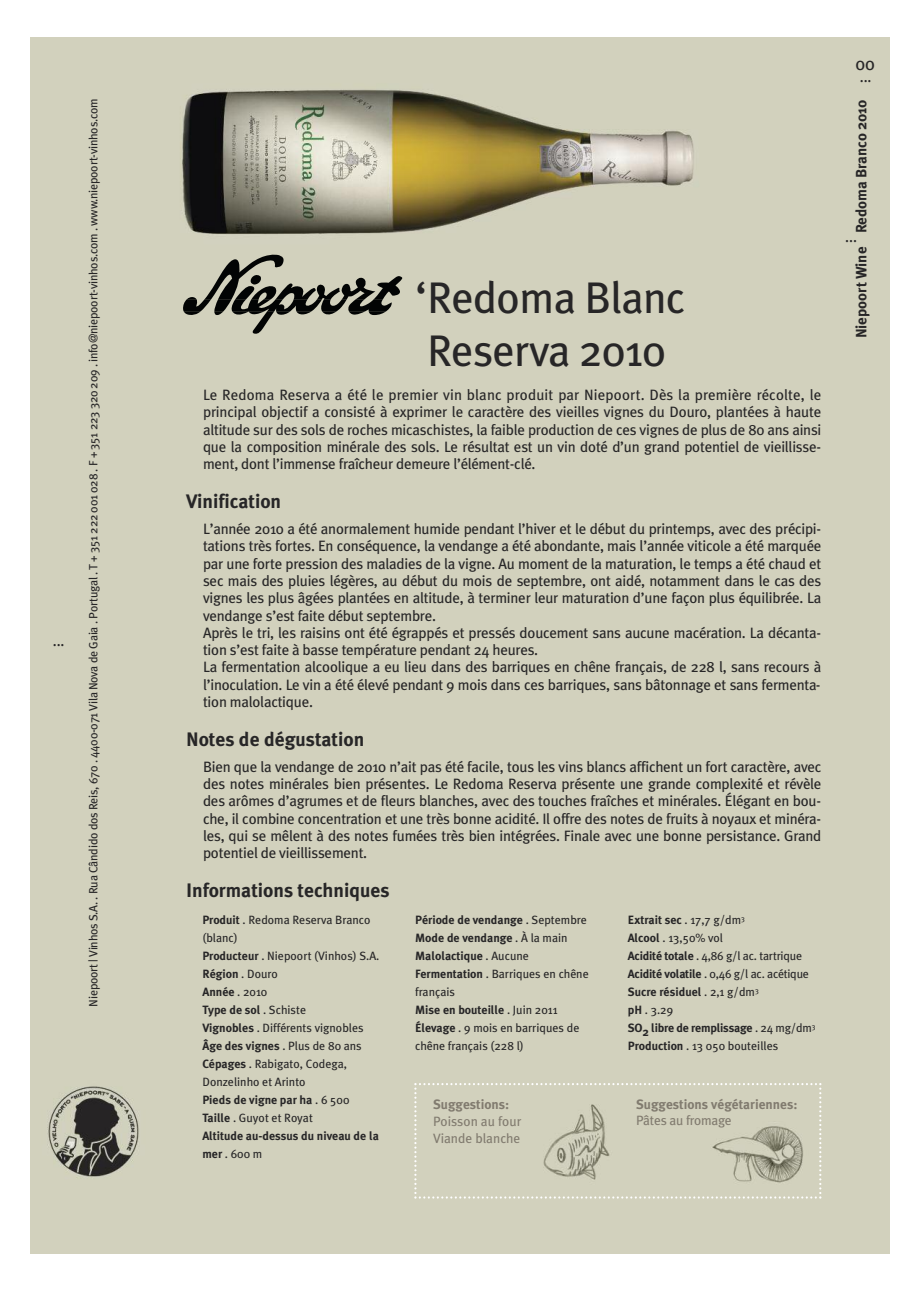
<style>
.page{position:relative;width:920px;height:1290px;background:#fff}
.page>*{position:absolute;margin:0;border:0;box-sizing:border-box;transform-origin:0 0}
.t1{font:44.25px/53.1px "Meta Plus";letter-spacing:-.015em;color:#272627}
.t2{font:700 19.5px "Meta Plus";color:#272627}
.t3{font:18.15px "Meta Plus";color:#272627}
.t4{font:15px/17.2px "Meta Plus";letter-spacing:-.015em;color:#272627;text-align:justify}
.t5{font:700 15px "Meta Plus";color:#272627}
.t6{font:13.5px/17.2px "Meta Plus";color:#817b6f}
.t7{font:700 13.5px "Meta Plus";color:#817b6f}
.t8{font:12px/18px "Meta Plus";color:#272627}
.t9{font:12px "Meta Plus";letter-spacing:-.02em;color:#272627}
.s1{font-weight:700}
</style>
<div class="page">
<div style="left:31px;top:38px;width:858px;height:1215px;background:#d2d1bd"></div>
<svg style="left:183px;top:253px;width:219px;height:82px;background:#9c9c8d"></svg>
<svg style="left:414px;top:1083px;width:407px;height:115px;background:#cecdb9"></svg>
<p class="t4" style="left:53px;top:632px;width:13px">...</p>
<p class="t3" style="left:855px;top:53px;width:21px">00</p>
<p class="t4" style="left:860px;top:68px;width:13px">...</p>
<p class="t9" style="left:86px;top:1006px;width:909px;rotate:-90deg">Niepoort | Vinhos S.A. . Rua Cândido dos Reis, 670 . 4400-071 Vila Nova de Gaia . Portugal . T + 351 222 001 028 . F + 351 223 320 209 . info@niepoort-vinhos.com . www.niepoort-vinhos.com</p>
<p class="t5" style="left:852px;top:338px;width:241px;rotate:-90deg">Niepoort Wine Redoma Branco 2010</p>
<p class="t4" style="left:845px;top:228px;width:13px">...</p>
<h1 class="t1" style="left:416px;top:271px;width:271px">‘Redoma Blanc<br>Reserva 2010</h1>
<p class="t4" style="left:203px;top:386px;width:620px">Le Redoma Reserva a été le premier vin blanc produit par Niepoort. Dès la première récolte, le principal objectif a consisté à exprimer le caractère des vieilles vignes du Douro, plantées à haute altitude sur des sols de roches micaschistes, la faible production de ces vignes de plus de 80 ans ainsi que la composition minérale des sols. Le résultat est un vin doté d’un grand potentiel de vieillisse&shy;ment, dont l’immense fraîcheur demeure l’élément-clé.</p>
<h2 class="t2" style="left:186px;top:490px;width:97px">Vinification</h2>
<p class="t4" style="left:203px;top:520px;width:620px;text-align:left">L’année 2010 a été anormalement humide pendant l’hiver et le début du printemps, avec des précipi&shy;tations très fortes. En conséquence, la vendange a été abondante, mais l’année viticole a été marquée par une forte pression des maladies de la vigne. Au moment de la maturation, le temps a été chaud et sec mais des pluies légères, au début du mois de septembre, ont aidé, notamment dans le cas des vignes les plus âgées plantées en altitude, à terminer leur maturation d’une façon plus équilibrée. La vendange s’est faite début septembre.<br>Après le tri, les raisins ont été égrappés et pressés doucement sans aucune macération. La décanta&shy;tion s’est faite à basse température pendant 24 heures.<br>La fermentation alcoolique a eu lieu dans des barriques en chêne français, de 228 l, sans recours à l’inoculation. Le vin a été élevé pendant 9 mois dans ces barriques, sans bâtonnage et sans fermenta&shy;tion malolactique.</p>
<h2 class="t2" style="left:186px;top:728px;width:180px">Notes de dégustation</h2>
<p class="t4" style="left:203px;top:758px;width:620px">Bien que la vendange de 2010 n’ait pas été facile, tous les vins blancs affichent un fort caractère, avec des notes minérales bien présentes. Le Redoma Reserva présente une grande complexité et révèle des arômes d’agrumes et de fleurs blanches, avec des touches fraîches et minérales. Élégant en bou&shy;che, il combine concentration et une très bonne acidité. Il offre des notes de fruits à noyaux et minéra&shy;les, qui se mêlent à des notes fumées très bien intégrées. Finale avec une bonne persistance. Grand potentiel de vieillissement.</p>
<h2 class="t2" style="left:186px;top:879px;width:205px">Informations techniques</h2>
<p class="t8" style="left:202px;top:911px;width:179px"><span class="s1">Produit</span> . Redoma Reserva Branco (blanc)<br><span class="s1">Producteur</span> . Niepoort (Vinhos) S.A.<br><span class="s1">Région</span> . Douro<br><span class="s1">Année</span> . 2010<br><span class="s1">Type de sol</span> . Schiste<br><span class="s1">Vignobles</span> . Différents vignobles<br><span class="s1">Âge des vignes</span> . Plus de 80 ans<br><span class="s1">Cépages</span> . Rabigato, Codega,<br>Donzelinho et Arinto<br><span class="s1">Pieds de vigne par ha</span> . 6 500<br><span class="s1">Taille</span> . Guyot et Royat<br><span class="s1">Altitude au-dessus du niveau de la mer</span> . 600 m</p>
<p class="t8" style="left:415px;top:911px;width:175px"><span class="s1">Période de vendange</span> . Septembre<br><span class="s1">Mode de vendange</span> . À la main<br><span class="s1">Malolactique</span> . Aucune<br><span class="s1">Fermentation</span> . Barriques en chêne français<br><span class="s1">Mise en bouteille</span> . Juin 2011<br><span class="s1">Élevage</span> . 9 mois en barriques de chêne français (228 l)</p>
<p class="t8" style="left:628px;top:911px;width:189px"><span class="s1">Extrait sec</span> . 17,7 g/dm<sup>3<br></sup><span class="s1">Alcool</span> . 13,50% vol<br><span class="s1">Acidité totale</span> . 4,86 g/l ac. tartrique<br><span class="s1">Acidité volatile</span> . 0,46 g/l ac. acétique<br><span class="s1">Sucre résiduel</span> . 2,1 g/dm<sup>3<br></sup><span class="s1">pH</span> . 3.29<br><span class="s1">SO2 libre de remplissage</span> . 24 mg/dm<sup>3<br></sup><span class="s1">Production</span> . 13 050 bouteilles</p>
<p class="t7" style="left:636px;top:1096px;width:163px">Suggestions végétariennes:</p>
<p class="t6" style="left:636px;top:1112px;width:97px">Pâtes au fromage</p>
<p class="t7" style="left:433px;top:1096px;width:78px">Suggestions:</p>
<p class="t6" style="left:433px;top:1113px;width:90px">Poisson au four<br>Viande blanche</p>
</div>
